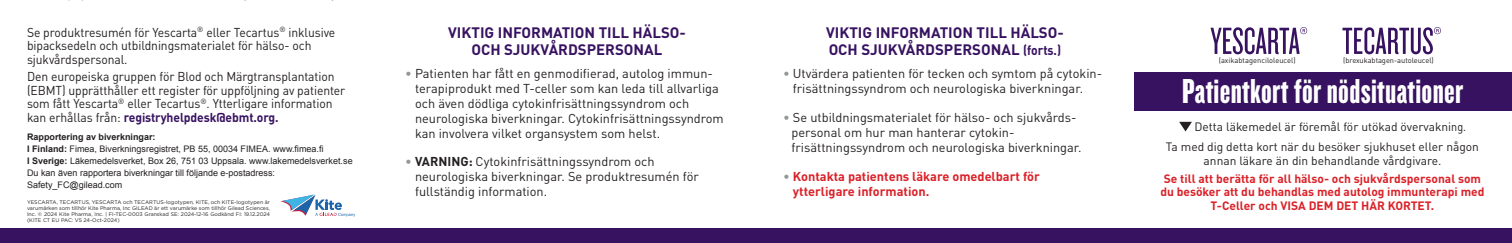
<style>
.page{position:relative;width:1512px;height:243px;background:#fff}
.page>*{position:absolute;margin:0;border:0;box-sizing:border-box;transform-origin:0 0}
.t1{font:36px "Knockout HTF68 Full Featherwt";letter-spacing:.01em;color:#fff}
.body_copy{font:700 15px/16.5px "DINOT";color:#371260;text-align:center}
.body_copy-2{font:12.75px/15px "DINOT";color:#231f20}
.body_copy-3{font:12.75px/13.5px "DINOT";color:#231f20;scale:.95 1}
.body_copy-4{font:700 12.75px/15px "DINOT";color:#da2128}
.body_copy-5{font:12px/13.5px "DINOT";color:#231f20;text-align:center}
.body_copy-6{font:700 12px/13.5px "DINOT";color:#da2128;text-align:center}
.t2{font:9px/12px "Arial";color:#231f20}
.t3{font:700 9px "Arial";color:#231f20}
.body_copy-7{font:7.5px "DINOT";letter-spacing:-.005em;color:#231f20}
.body_copy-8{font:5.25px/6px "Gotham";color:#231f20;text-align:justify}
.s1{font-weight:700;color:#371260}
.s2{font-weight:700}
.s3{color:#929799}
.s4{font-size:13.5px}
.s5{font-weight:400;color:#929799}
</style>
<div class="page">
<div style="left:0;top:229px;width:1512px;height:14px;background:#371260"></div>
<div style="left:1134px;top:72px;width:378px;height:39px;background:#371260"></div>
<svg style="left:1179px;top:122px;width:13px;height:10px"></svg>
<svg style="left:281px;top:194px;width:74px;height:23px"></svg>
<svg style="left:1211px;top:27px;width:96px;height:27px"></svg>
<svg style="left:1343px;top:27px;width:98px;height:27px"></svg>
<p class="body_copy-8" style="left:69px;top:-5px;width:3px">,</p>
<p class="body_copy-3" style="left:27px;top:25px;width:326px">Se produktresumén för Yescarta<sup>®</sup> eller Tecartus<sup>®</sup> inklusive bipacksedeln och utbildningsmaterialet för hälso- och sjukvårdspersonal.</p>
<p class="body_copy-3" style="left:27px;top:70px;width:337px">Den europeiska gruppen för Blod och Märgtransplantation (EBMT) upprätthåller ett register för uppföljning av patienter som fått Yescarta<sup>®</sup> eller Tecartus<sup>®</sup>. Ytterligare information kan erhållas från: <span class="s1">registryhelpdesk@ebmt.org.</span></p>
<p class="t3" style="left:27px;top:131px;width:130px">Rapportering av biverkningar:</p>
<p class="t2" style="left:27px;top:143px;width:298px"><span class="s2">I Finland:</span> Fimea, Biverkningsregistret, PB 55, 00034 FIMEA. www.fimea.fi</p>
<p class="t2" style="left:27px;top:155px;width:327px"><span class="s2">I Sverige:</span> Läkemedelsverket, Box 26, 751 03 Uppsala. www.lakemedelsverket.se<br>Du kan även rapportera biverkningar till följande e-postadress:<br>Safety_FC@gilead.com</p>
<p class="body_copy-8" style="left:27px;top:199px;width:244px">YESCARTA, TECARTUS, YESCARTA och TECARTUS-logotypen, KITE, och KITE-logotypen är varumärken som tillhör Kite Pharma, Inc GILEAD är ett varumärke som tillhör Gilead Sciences, Inc. © 2024 Kite Pharma, Inc. | FI-TEC-0003 Granskad SE: 2024-12-16 Godkänd FI: 19.12.2024 (KITE CT EU PAC: V5 24-Oct-2024)</p>
<p class="body_copy" style="left:448px;top:24px;width:239px">VIKTIG INFORMATION TILL HÄLSO-<br>OCH SJUKVÅRDSPERSONAL</p>
<p class="body_copy-2" style="left:415px;top:66px;width:310px;text-indent:-10px"><span class="s3">•</span> Patienten har fått en genmodifierad, autolog immun&shy;terapiprodukt med T-celler som kan leda till allvarliga och även dödliga cytokinfrisättningssyndrom och neurologiska biverkningar. Cytokinfrisättningssyndrom kan involvera vilket organsystem som helst.</p>
<p class="body_copy-2" style="left:415px;top:154px;width:285px;text-indent:-10px"><span class="s3">•</span> <span class="s2">VARNING:</span> Cytokinfrisättningssyndrom och neurologiska biverkningar. Se produktresumén för fullständig information.</p>
<p class="body_copy" style="left:826px;top:24px;width:239px;text-align:left">VIKTIG INFORMATION TILL HÄLSO-<br>OCH SJUKVÅRDSPERSONAL <span class="s4">(forts.)</span></p>
<p class="body_copy-2" style="left:793px;top:66px;width:311px;text-indent:-10px"><span class="s3">•</span> Utvärdera patienten för tecken och symtom på cytokin&shy;frisättningssyndrom och neurologiska biverkningar.</p>
<p class="body_copy-2" style="left:792px;top:110px;width:292px;text-indent:-9px"><span class="s3">•</span> Se utbildningsmaterialet för hälso- och sjukvårds&shy;personal om hur man hanterar cytokin&shy;frisättningssyndrom och neurologiska biverkningar.</p>
<p class="body_copy-4" style="left:793px;top:168px;width:248px;text-indent:-10px"><span class="s5">•</span> Kontakta patientens läkare omedelbart för ytterligare information.</p>
<p class="body_copy-7" style="left:1219px;top:56px;width:78px">(axikabtagenciloleucel)</p>
<p class="body_copy-7" style="left:1343px;top:56px;width:92px">(brexukabtagen-autoleucel)</p>
<p class="t1" style="left:1182px;top:73px;width:283px">Patientkort för nödsituationer</p>
<p class="body_copy-5" style="left:1195px;top:120px;width:273px">Detta läkemedel är föremål för utökad övervakning.</p>
<p class="body_copy-5" style="left:1166px;top:140px;width:315px">Ta med dig detta kort när du besöker sjukhuset eller någon annan läkare än din behandlande vårdgivare.</p>
<p class="body_copy-6" style="left:1160px;top:171px;width:326px">Se till att berätta för all hälso- och sjukvårdspersonal som du besöker att du behandlas med autolog immunterapi med<br>T-Celler och VISA DEM DET HÄR KORTET.</p>
</div>
